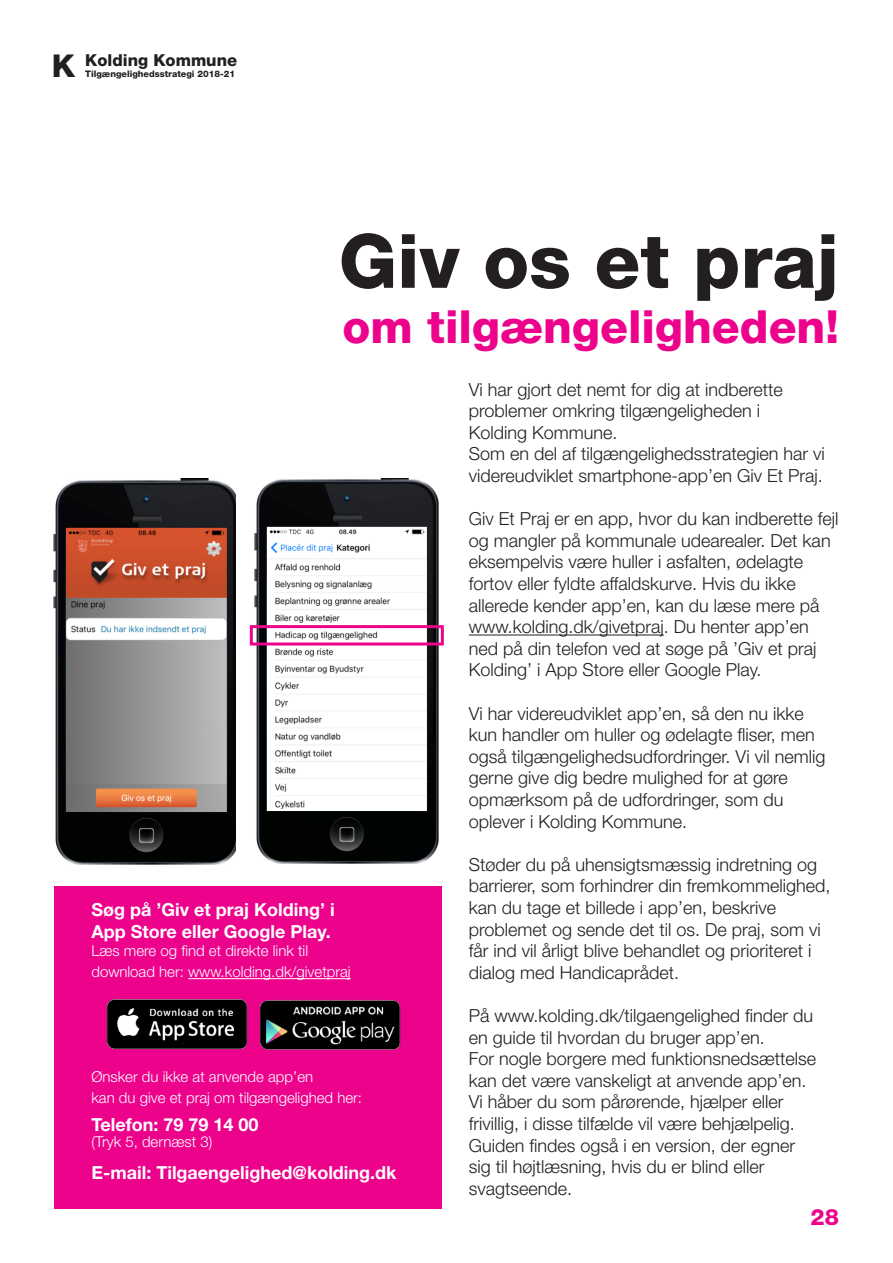
<style>
.page{position:relative;width:893px;height:1263px;background:#fff}
.page>*{position:absolute;margin:0;border:0;box-sizing:border-box;transform-origin:0 0}
.t1{font:800 75px "Helvetica Neue LT Std";color:#231f20}
.t2{font:800 45.75px "Helvetica Neue LT Std";color:#ed028c}
.t3{font:800 22.5px "Helvetica Neue LT Std";color:#ed028c}
.t4{font:300 18px/21.6px "Helvetica Neue LT Std";color:#231f20}
.t5{font:700 18px/21.6px "Helvetica Neue LT Std";color:#fff}
.t6{font:800 16.5px "Helvetica Neue LT Std";color:#231f20}
.t7{font:300 15px/21.6px "Helvetica Neue LT Std";color:#fff}
.t8{font:800 9px "Helvetica Neue LT Std";color:#231f20}
.s1{font-size:31.5px}
</style>
<div class="page">
<div style="left:54px;top:886px;width:387px;height:323px;background:#ed028c"></div>
<hr style="left:469px;top:634px;width:195px;height:1px;background:#231f20">
<img style="left:54px;top:478px;width:182px;height:386px">
<img style="left:254px;top:478px;width:184px;height:386px">
<div style="left:250px;top:625px;width:194px;height:20px;border:3px solid #ed028c"></div>
<hr style="left:188px;top:978px;width:163px;height:1px;background:#fff">
<img style="left:259px;top:999px;width:142px;height:51px">
<img style="left:106px;top:1000px;width:142px;height:48px">
<img style="left:109px;top:998px;width:135px;height:52px">
<p class="t6" style="left:52px;top:50px;width:187px"><span class="s1">K</span> Kolding Kommune</p>
<p class="t8" style="left:85px;top:68px;width:151px">Tilgængelighedsstrategi 2018-21</p>
<p class="t1" style="left:339px;top:216px;width:502px">Giv os et praj</p>
<p class="t2" style="left:342px;top:300px;width:498px">om tilgængeligheden!</p>
<p class="t4" style="left:469px;top:378px;width:315px">Vi har gjort det nemt for dig at indberette</p>
<p class="t4" style="left:469px;top:400px;width:358px">problemer omkring tilgængeligheden i<br>Kolding Kommune.<br>Som en del af tilgængelighedsstrategien har vi videreudviklet smartphone-app’en Giv Et Praj.</p>
<p class="t4" style="left:469px;top:508px;width:371px">Giv Et Praj er en app, hvor du kan indberette fejl og mangler på kommunale udearealer. Det kan eksempelvis være huller i asfalten, ødelagte</p>
<p class="t4" style="left:469px;top:572px;width:352px">fortov eller fyldte affaldskurve. Hvis du ikke allerede kender app’en, kan du læse mere på www.kolding.dk/givetpraj. Du henter app’en ned på din telefon ved at søge på ’Giv et praj Kolding’ i App Store eller Google Play.</p>
<p class="t4" style="left:469px;top:702px;width:358px">Vi har videreudviklet app’en, så den nu ikke kun handler om huller og ødelagte fliser, men også tilgængelighedsudfordringer. Vi vil nemlig gerne give dig bedre mulighed for at gøre</p>
<p class="t4" style="left:469px;top:788px;width:316px">opmærksom på de udfordringer, som du oplever i Kolding Kommune.</p>
<p class="t4" style="left:469px;top:853px;width:363px">Støder du på uhensigtsmæssig indretning og barrierer, som forhindrer din fremkommelighed, kan du tage et billede i app’en, beskrive problemet og sende det til os. De praj, som vi får ind vil årligt blive behandlet og prioriteret i dialog med Handicaprådet.</p>
<p class="t4" style="left:469px;top:1004px;width:346px">På www.kolding.dk/tilgaengelighed finder du</p>
<p class="t4" style="left:469px;top:1026px;width:298px">en guide til hvordan du bruger app’en.</p>
<p class="t4" style="left:469px;top:1048px;width:349px">For nogle borgere med funktionsnedsættelse kan det være vanskeligt at anvende app’en.</p>
<p class="t4" style="left:469px;top:1091px;width:327px">Vi håber du som pårørende, hjælper eller frivillig, i disse tilfælde vil være behjælpelig.</p>
<p class="t4" style="left:469px;top:1134px;width:328px">Guiden findes også i en version, der egner sig til højtlæsning, hvis du er blind eller svagtseende.</p>
<p class="t5" style="left:91px;top:898px;width:245px">Søg på ’Giv et praj Kolding’ i<br>App Store eller Google Play.</p>
<p class="t7" style="left:91px;top:939px;width:261px">Læs mere og find et direkte link til download her: www.kolding.dk/givetpraj</p>
<p class="t7" style="left:91px;top:1065px;width:272px">Ønsker du ikke at anvende app’en<br>kan du give et praj om tilgængelighed her:</p>
<p class="t5" style="left:91px;top:1114px;width:169px">Telefon: 79 79 14 00</p>
<p class="t7" style="left:91px;top:1130px;width:122px">(Tryk 5, dernæst 3)</p>
<p class="t5" style="left:91px;top:1161px;width:307px">E-mail: Tilgaengelighed@kolding.dk</p>
<p class="t3" style="left:811px;top:1204px;width:30px">28</p>
</div>
